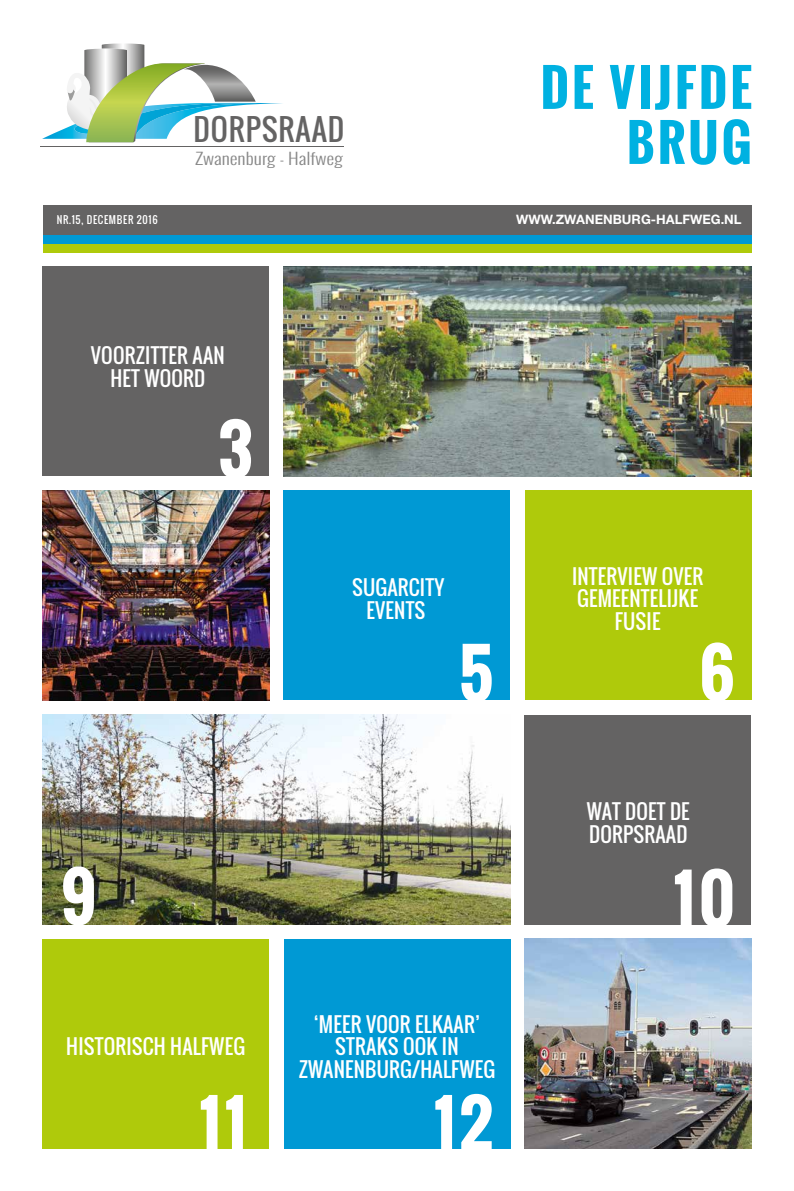
<style>
.page{position:relative;width:794px;height:1191px;background:#fff}
.page>*{position:absolute;margin:0;border:0;box-sizing:border-box;transform-origin:0 0}
.t1{font:700 65px "Oswald";color:#fff}
.t2{font:700 50px/55px "Oswald";letter-spacing:.06em;color:#00b1e1;text-align:right}
.t3{font:29.7px "Oswald";letter-spacing:.03em;color:#646363}
.t4{font:20px/22.6px "Oswald";letter-spacing:.01em;color:#fff;text-align:center}
.t5{font:300 15.8px "Oswald";color:#878787;scale:1.22 1}
.t6{font:700 13px "Helvetica Neue LT Std";color:#fff}
.t7{font:10px "Oswald";letter-spacing:.07em;color:#fff}
</style>
<div class="page">
<div style="left:43px;top:205px;width:708px;height:30px;background:#646363"></div>
<div style="left:43px;top:244px;width:708px;height:8px;background:#afca0b"></div>
<div style="left:43px;top:235px;width:708px;height:9px;background:#0099d4"></div>
<hr style="left:40px;top:147px;width:303px;height:1px;background:#646363">
<svg style="left:42px;top:43px;width:240px;height:99px"></svg>
<div style="left:43px;top:938px;width:226px;height:210px;background:#afca0b"></div>
<div style="left:524px;top:490px;width:227px;height:210px;background:#afca0b"></div>
<div style="left:283px;top:938px;width:227px;height:210px;background:#0099d4"></div>
<div style="left:282px;top:490px;width:227px;height:210px;background:#0099d4"></div>
<img style="left:524px;top:938px;width:227px;height:210px">
<div style="left:524px;top:714px;width:227px;height:210px;background:#646363"></div>
<img style="left:43px;top:714px;width:467px;height:210px">
<img style="left:283px;top:266px;width:468px;height:210px">
<div style="left:43px;top:266px;width:226px;height:210px;background:#646363"></div>
<img style="left:43px;top:490px;width:226px;height:210px">
<p class="t7" style="left:57px;top:212px;width:102px">NR.15, DECEMBER 2016</p>
<h3 class="t3" style="left:193px;top:107px;width:152px">DORPSRAAD</h3>
<p class="t5" style="left:195px;top:147px;width:122px">Zwanenburg - Halfweg</p>
<h2 class="t2" style="left:540px;top:61px;width:213px">DE VIJFDE<br>BRUG</h2>
<p class="t6" style="left:516px;top:211px;width:227px">WWW.ZWANENBURG-HALFWEG.NL</p>
<p class="t4" style="left:91px;top:344px;width:135px">VOORZITTER AAN<br>HET WOORD</p>
<h1 class="t1" style="left:218px;top:400px;width:36px">3</h1>
<p class="t4" style="left:352px;top:576px;width:94px">SUGARCITY<br>EVENTS</p>
<h1 class="t1" style="left:458px;top:624px;width:37px">5</h1>
<h1 class="t1" style="left:61px;top:848px;width:38px">9</h1>
<p class="t4" style="left:66px;top:1035px;width:180px">HISTORISCH HALFWEG</p>
<p class="t4" style="left:299px;top:1013px;width:198px">‘MEER VOOR ELKAAR’<br>STRAKS OOK IN<br>ZWANENBURG/HALFWEG</p>
<h1 class="t1" style="left:199px;top:1075px;width:48px">11</h1>
<h1 class="t1" style="left:434px;top:1075px;width:61px">12</h1>
<p class="t4" style="left:572px;top:565px;width:133px">INTERVIEW OVER<br>GEMEENTELIJKE<br>FUSIE</p>
<h1 class="t1" style="left:699px;top:624px;width:37px">6</h1>
<p class="t4" style="left:587px;top:800px;width:104px;text-align:left">WAT DOET DE<br>DORPSRAAD</p>
<h1 class="t1" style="left:673px;top:850px;width:63px">10</h1>
</div>
